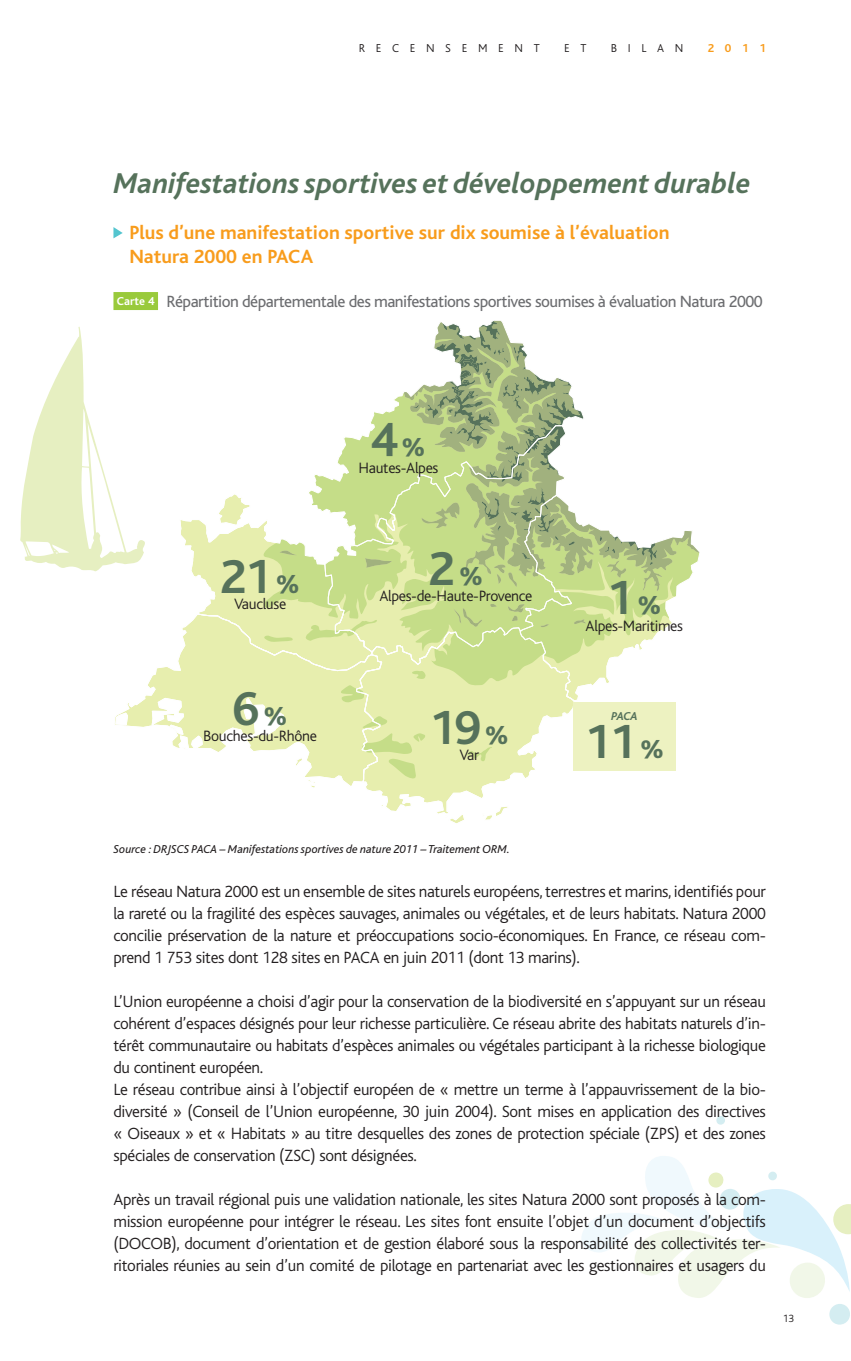
<style>
.page{position:relative;width:851px;height:1361px;background:#fff}
.page>*{position:absolute;margin:0;border:0;box-sizing:border-box;transform-origin:0 0}
.t1{font:700 49.8px "Bliss";color:#56725b}
.t2{font:italic 700 30px "Bliss";color:#56725b}
.t3{font:700 20px/24px "Bliss";color:#f89c1c}
.t4{font:300 17px/22px "Bliss";letter-spacing:-.02em;color:#231f20;text-align:justify}
.t5{font:17px "Bliss";letter-spacing:-.03em;color:#6c6d70}
.t6{font:300 15.6px "Bliss";letter-spacing:-.02em;color:#231f20}
.t7{font:italic 12px "Bliss";color:#231f20}
.t8{font:300 12px "Bliss";letter-spacing:.89em;color:#231f20}
.t9{font:italic 700 12px "Bliss";color:#56725b}
.t10{font:700 12px "Bliss";color:#f89c1c}
.t11{font:300 11px "Bliss";color:#231f20}
.s1{font-weight:700;font-size:12px;color:#fff}
.s2{font-weight:800;font-size:26.6px}
</style>
<div class="page">
<svg style="left:716px;top:1116px;width:9px;height:8px"></svg>
<svg style="left:829px;top:1304px;width:20px;height:20px"></svg>
<svg style="left:582px;top:1156px;width:268px;height:142px"></svg>
<div style="left:113px;top:292px;width:45px;height:18px;background:#99ca3b"></div>
<svg style="left:113px;top:227px;width:10px;height:11px"></svg>
<svg style="left:115px;top:679px;width:36px;height:48px"></svg>
<svg style="left:151px;top:320px;width:549px;height:503px"></svg>
<div style="left:573px;top:702px;width:102px;height:68px;background:#edf2c1"></div>
<svg style="left:20px;top:327px;width:125px;height:244px"></svg>
<p class="t8" style="left:359px;top:43px;width:182px">RECENSEMENT</p>
<p class="t8" style="left:564px;top:43px;width:24px">E T</p>
<p class="t8" style="left:610px;top:43px;width:74px">BILAN</p>
<p class="t10" style="left:707px;top:43px;width:60px">2011</p>
<h2 class="t2" style="left:113px;top:172px;width:638px">Manifestations sportives et développement durable</h2>
<p class="t3" style="left:129px;top:222px;width:541px">Plus d’une manifestation sportive sur dix soumise à l’évaluation<br>Natura 2000 en PACA</p>
<p class="t5" style="left:117px;top:295px;width:647px"><span class="s1">Carte 4</span> Répartition départementale des manifestations sportives soumises à évaluation Natura 2000</p>
<h1 class="t1" style="left:370px;top:421px;width:57px">4 <span class="s2">%</span></h1>
<p class="t6" style="left:358px;top:461px;width:81px">Hautes-Alpes</p>
<h1 class="t1" style="left:220px;top:558px;width:82px">21 <span class="s2">%</span></h1>
<h1 class="t1" style="left:428px;top:550px;width:57px">2 <span class="s2">%</span></h1>
<p class="t6" style="left:379px;top:590px;width:154px">Alpes-de-Haute-Provence</p>
<p class="t6" style="left:234px;top:598px;width:54px">Vaucluse</p>
<h1 class="t1" style="left:232px;top:690px;width:57px">6 <span class="s2">%</span></h1>
<p class="t6" style="left:203px;top:729px;width:115px">Bouches-du-Rhône</p>
<h1 class="t1" style="left:429px;top:708px;width:82px">19 <span class="s2">%</span></h1>
<p class="t6" style="left:459px;top:748px;width:21px">Var</p>
<h1 class="t1" style="left:606px;top:579px;width:57px">1 <span class="s2">%</span></h1>
<p class="t6" style="left:585px;top:619px;width:99px">Alpes-Maritimes</p>
<p class="t9" style="left:611px;top:712px;width:28px">PACA</p>
<h1 class="t1" style="left:584px;top:723px;width:82px">11 <span class="s2">%</span></h1>
<p class="t7" style="left:113px;top:845px;width:398px">Source : DRJSCS PACA – Manifestations sportives de nature 2011 – Traitement ORM.</p>
<p class="t4" style="left:113px;top:882px;width:653px">Le réseau Natura 2000 est un ensemble de sites naturels européens, terrestres et marins, identifiés pour la rareté ou la fragilité des espèces sauvages, animales ou végétales, et de leurs habitats. Natura 2000 concilie préservation de la nature et préoccupations socio-économiques. En France, ce réseau com&shy;prend 1 753 sites dont 128 sites en PACA en juin 2011 (dont 13 marins).</p>
<p class="t4" style="left:113px;top:992px;width:653px;text-align:left">L’Union européenne a choisi d’agir pour la conservation de la biodiversité en s’appuyant sur un réseau cohérent d’espaces désignés pour leur richesse particulière. Ce réseau abrite des habitats naturels d’in&shy;térêt communautaire ou habitats d’espèces animales ou végétales participant à la richesse biologique du continent européen.<br>Le réseau contribue ainsi à l’objectif européen de « mettre un terme à l’appauvrissement de la bio&shy;diversité » (Conseil de l’Union européenne, 30 juin 2004). Sont mises en application des directives « Oiseaux » et « Habitats » au titre desquelles des zones de protection spéciale (ZPS) et des zones spéciales de conservation (ZSC) sont désignées.</p>
<p class="t4" style="left:113px;top:1190px;width:653px">Après un travail régional puis une validation nationale, les sites Natura 2000 sont proposés à la com&shy;mission européenne pour intégrer le réseau. Les sites font ensuite l’objet d’un document d’objectifs (DOCOB), document d’orientation et de gestion élaboré sous la responsabilité des collectivités ter&shy;ritoriales réunies au sein d’un comité de pilotage en partenariat avec les gestionnaires et usagers du</p>
<p class="t11" style="left:782px;top:1313px;width:13px">13</p>
</div>
